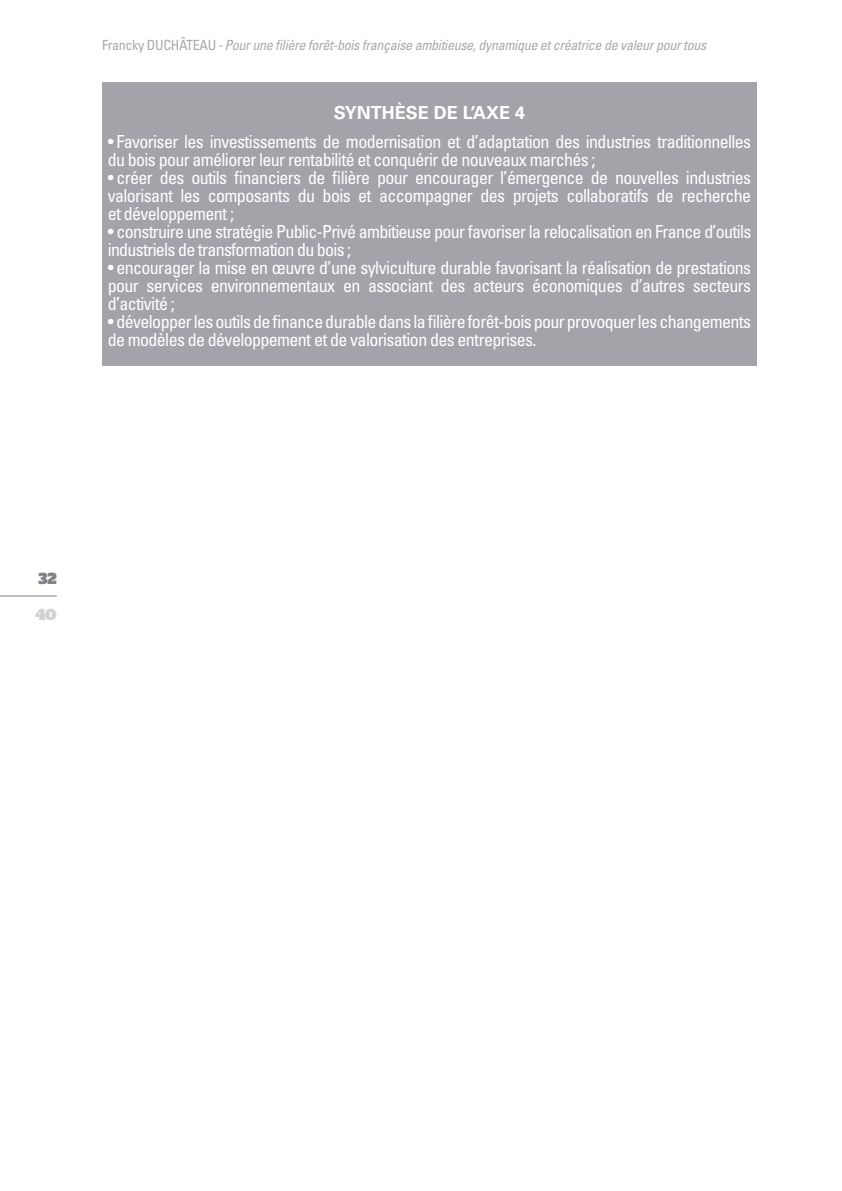
<style>
.page{position:relative;width:842px;height:1191px;background:#fff}
.page>*{position:absolute;margin:0;border:0;box-sizing:border-box;transform-origin:0 0}
.t1{font:condensed 18px/18px "Univers LT Std";letter-spacing:-.035em;color:#fff}
.t2{font:700 18px "Univers LT Std";color:#fff}
.t3{font:900 16px "Stag";color:#808285}
.t4{font:900 16px "Stag";color:#d1d2d4}
.t5{font:italic condensed 14px "Univers LT Std";letter-spacing:-.025em;color:#a8a9ad}
.s1{font-style:normal}
</style>
<div class="page">
<div style="left:102px;top:82px;width:655px;height:284px;background:#a2a4a9"></div>
<hr style="left:0;top:595px;width:57px;height:1px;background:#808285">
<p class="t5" style="left:102px;top:36px;width:606px"><span class="s1">Francky DUCHÂTEAU -</span>Pour une filière forêt-bois française ambitieuse, dynamique et créatrice de valeur pour tous</p>
<p class="t2" style="left:334px;top:102px;width:193px">SYNTHÈSE DE L’AXE 4</p>
<p class="t1" style="left:108px;top:133px;width:645px">• Favoriser les investissements de modernisation et d’adaptation des industries traditionnelles du bois pour améliorer leur rentabilité et conquérir de nouveaux marchés ;</p>
<p class="t1" style="left:108px;top:169px;width:645px;text-align:justify">• créer des outils financiers de filière pour encourager l’émergence de nouvelles industries valorisant les composants du bois et accompagner des projets collaboratifs de recherche et développement ;</p>
<p class="t1" style="left:108px;top:223px;width:645px">• construire une stratégie Public-Privé ambitieuse pour favoriser la relocalisation en France d’outils industriels de transformation du bois ;</p>
<p class="t1" style="left:108px;top:259px;width:645px;text-align:justify">• encourager la mise en œuvre d’une sylviculture durable favorisant la réalisation de prestations pour services environnementaux en associant des acteurs économiques d’autres secteurs d’activité ;</p>
<p class="t1" style="left:108px;top:313px;width:645px">• développer les outils de finance durable dans la filière forêt-bois pour provoquer les changements de modèles de développement et de valorisation des entreprises.</p>
<p class="t3" style="left:38px;top:569px;width:20px">32</p>
<p class="t4" style="left:35px;top:604px;width:23px">40</p>
</div>
